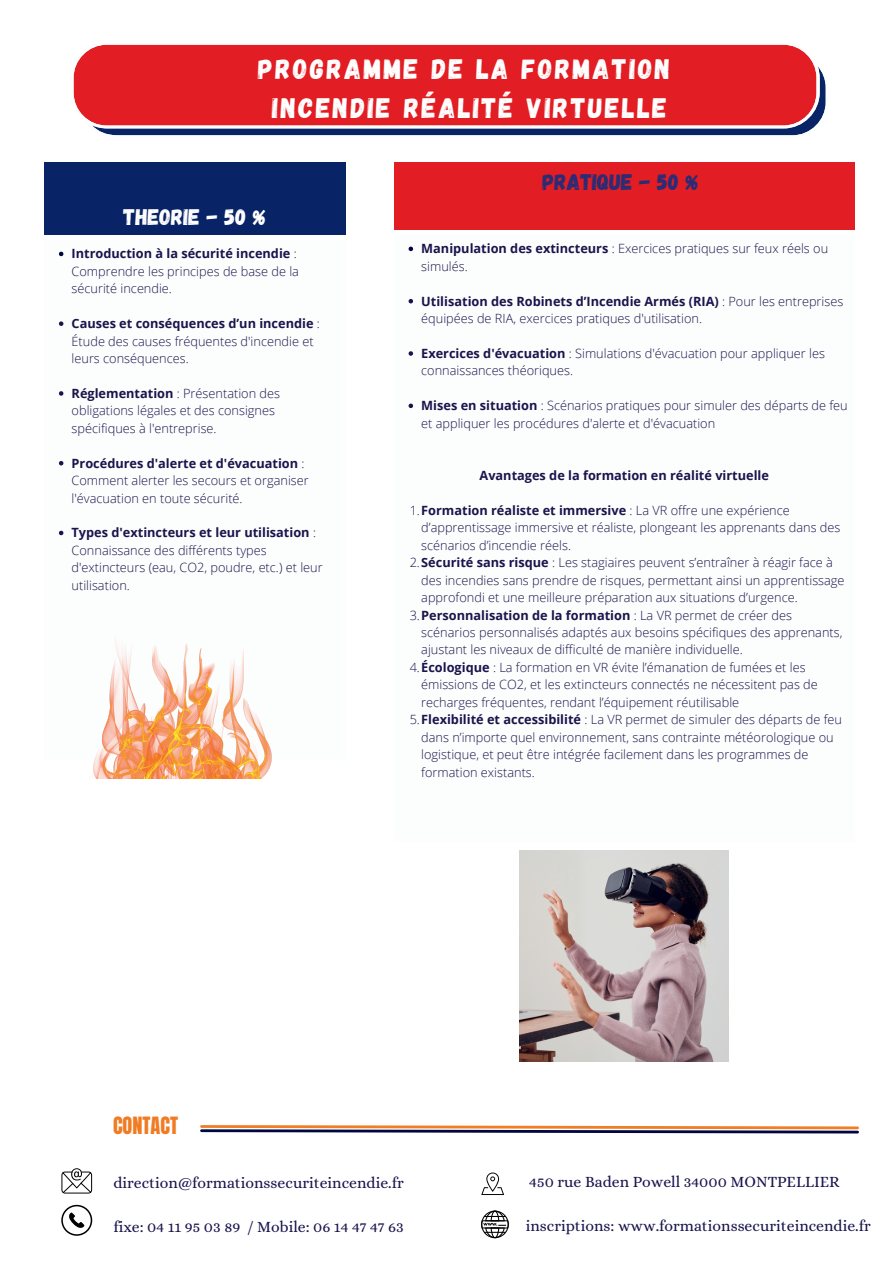
<style>
.page{position:relative;width:893px;height:1263px;background:#fff}
.page>*{position:absolute;margin:0;border:0;box-sizing:border-box;transform-origin:0 0}
.t1{font:28.12px/39.3px "Gagalin";letter-spacing:.085em;color:#fff;text-align:center}
.t2{font:22.5px "Gagalin";color:#2a2c75}
.t3{font:22.5px "Gagalin";color:#fff}
.t4{font:20.25px "Anton";color:#f07b22}
.t5{font:15.75px "Alice";color:#19144c}
.t6{font:300 12.75px/17.4px "Open Sans";color:#19144c}
.t7{font:700 12.75px "Open Sans";color:#19144c}
.s1{font-weight:700}
.s2{font-weight:300}
</style>
<div class="page">
<svg style="left:73px;top:44px;width:753px;height:92px;background:#d42f39"></svg>
<div style="left:44px;top:162px;width:302px;height:73px;background:#082467"></div>
<svg style="left:59px;top:252px;width:4px;height:4px"></svg>
<svg style="left:59px;top:321px;width:4px;height:5px"></svg>
<svg style="left:59px;top:391px;width:4px;height:5px"></svg>
<svg style="left:59px;top:461px;width:4px;height:4px"></svg>
<svg style="left:59px;top:531px;width:4px;height:4px"></svg>
<div style="left:394px;top:162px;width:460px;height:68px;background:#e21d23"></div>
<svg style="left:408px;top:247px;width:5px;height:4px"></svg>
<svg style="left:408px;top:299px;width:5px;height:4px"></svg>
<svg style="left:408px;top:351px;width:5px;height:5px"></svg>
<svg style="left:408px;top:404px;width:5px;height:4px"></svg>
<img style="left:520px;top:850px;width:208px;height:211px">
<img style="left:89px;top:640px;width:183px;height:139px">
<svg style="left:61px;top:1168px;width:31px;height:25px"></svg>
<svg style="left:61px;top:1205px;width:31px;height:31px"></svg>
<svg style="left:481px;top:1172px;width:23px;height:23px"></svg>
<svg style="left:481px;top:1210px;width:28px;height:28px"></svg>
<svg style="left:200px;top:1125px;width:659px;height:9px"></svg>
<h1 class="t1" style="left:258px;top:50px;width:414px">PROGRAMME DE LA FORMATION<br>INCENDIE RÉALITÉ VIRTUELLE</h1>
<h2 class="t3" style="left:124px;top:203px;width:144px">THEORIE - 50 %</h2>
<p class="t6" style="left:72px;top:245px;width:229px"><span class="s1">Introduction à la sécurité incendie</span> :<br>Comprendre les principes de base de la sécurité incendie.</p>
<p class="t6" style="left:72px;top:314px;width:250px"><span class="s1">Causes et conséquences d’un incendie</span> :<br>Étude des causes fréquentes d'incendie et leurs conséquences.</p>
<p class="t6" style="left:72px;top:384px;width:210px"><span class="s1">Réglementation</span> : Présentation des obligations légales et des consignes spécifiques à l'entreprise.</p>
<p class="t6" style="left:72px;top:454px;width:239px"><span class="s1">Procédures d'alerte et d'évacuation</span> :<br>Comment alerter les secours et organiser l'évacuation en toute sécurité.</p>
<p class="t6" style="left:72px;top:524px;width:253px"><span class="s1">Types d'extincteurs et leur utilisation</span> :<br>Connaissance des différents types d'extincteurs (eau, CO2, poudre, etc.) et leur utilisation.</p>
<h2 class="t2" style="left:542px;top:169px;width:158px">PRATIQUE - 50 %</h2>
<p class="t6" style="left:421px;top:240px;width:408px"><span class="s1">Manipulation des extincteurs</span> : Exercices pratiques sur feux réels ou simulés.</p>
<p class="t6" style="left:421px;top:292px;width:423px"><span class="s1">Utilisation des Robinets d’Incendie Armés (RIA)</span> : Pour les entreprises équipées de RIA, exercices pratiques d'utilisation.</p>
<p class="t6" style="left:421px;top:344px;width:405px"><span class="s1">Exercices d'évacuation</span> : Simulations d'évacuation pour appliquer les connaissances théoriques.</p>
<p class="t6" style="left:421px;top:397px;width:428px"><span class="s1">Mises en situation</span> : Scénarios pratiques pour simuler des départs de feu et appliquer les procédures d'alerte et d'évacuation</p>
<p class="t7" style="left:479px;top:466px;width:291px">Avantages de la formation en réalité virtuelle</p>
<p class="t7" style="left:410px;top:501px;width:382px"><span class="s2">1.</span>Formation réaliste et immersive <span class="s2">: La VR offre une expérience</span></p>
<p class="t6" style="left:421px;top:519px;width:421px">d’apprentissage immersive et réaliste, plongeant les apprenants dans des</p>
<p class="t6" style="left:421px;top:536px;width:151px">scénarios d’incendie réels.</p>
<p class="t6" style="left:410px;top:554px;width:425px">2.<span class="s1">Sécurité sans risque</span> : Les stagiaires peuvent s’entraîner à réagir face à</p>
<p class="t6" style="left:421px;top:571px;width:425px">des incendies sans prendre de risques, permettant ainsi un apprentissage</p>
<p class="t6" style="left:421px;top:588px;width:378px">approfondi et une meilleure préparation aux situations d’urgence.</p>
<p class="t7" style="left:410px;top:606px;width:384px"><span class="s2">3.</span>Personnalisation de la formation <span class="s2">: La VR permet de créer des</span></p>
<p class="t6" style="left:421px;top:623px;width:423px">scénarios personnalisés adaptés aux besoins spécifiques des apprenants,</p>
<p class="t6" style="left:421px;top:641px;width:323px">ajustant les niveaux de difficulté de manière individuelle.</p>
<p class="t6" style="left:410px;top:658px;width:397px">4.<span class="s1">Écologique</span> : La formation en VR évite l’émanation de fumées et les</p>
<p class="t6" style="left:421px;top:676px;width:398px">émissions de CO2, et les extincteurs connectés ne nécessitent pas de</p>
<p class="t6" style="left:421px;top:693px;width:319px">recharges fréquentes, rendant l’équipement réutilisable</p>
<p class="t6" style="left:410px;top:710px;width:434px">5.<span class="s1">Flexibilité et accessibilité</span> : La VR permet de simuler des départs de feu</p>
<p class="t6" style="left:421px;top:728px;width:414px">dans n’importe quel environnement, sans contrainte météorologique ou</p>
<p class="t6" style="left:421px;top:745px;width:389px">logistique, et peut être intégrée facilement dans les programmes de</p>
<p class="t6" style="left:421px;top:763px;width:115px">formation existants.</p>
<h3 class="t4" style="left:113px;top:1115px;width:66px">CONTACT</h3>
<p class="t5" style="left:113px;top:1174px;width:292px">direction@formationssecuriteincendie.fr</p>
<p class="t5" style="left:113px;top:1218px;width:292px">fixe: 04 11 95 03 89 / Mobile: 06 14 47 47 63</p>
<p class="t5" style="left:529px;top:1173px;width:312px">450 rue Baden Powell 34000 MONTPELLIER</p>
<p class="t5" style="left:526px;top:1217px;width:347px">inscriptions: www.formationssecuriteincendie.fr</p>
</div>
